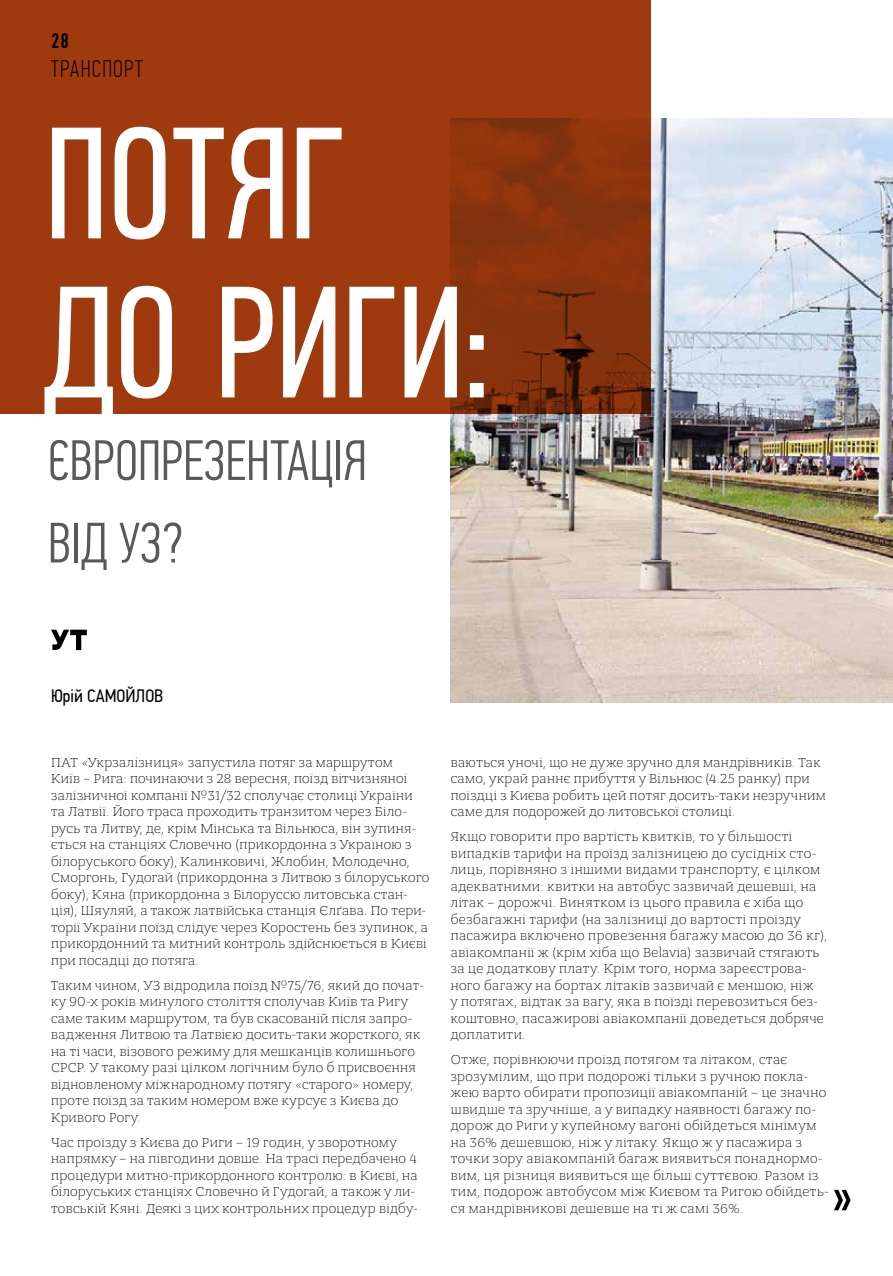
<style>
.page{position:relative;width:893px;height:1276px;background:#fff}
.page>*{position:absolute;margin:0;border:0;box-sizing:border-box;transform-origin:0 0}
.t1{font:159px/159px "PF Din Text Comp Pro";letter-spacing:-.01em;color:#fff}
.t2{font:300 57px/82.5px "PF Din Text Comp Pro";color:#58595b}
.t3{font:100 24px "PF Din Text Comp Pro";letter-spacing:.05em;color:#000}
.t4{font:500 21px "PF Din Text Comp Pro";color:#000}
.t5{font:18px "PF Din Text Cond Pro";color:#000}
.t6{font:300 13.8px/16.5px "Bandera Pro";letter-spacing:.035em;color:#000}
</style>
<div class="page">
<svg style="left:834px;top:1190px;width:17px;height:20px"></svg>
<svg style="left:51px;top:629px;width:36px;height:21px"></svg>
<img style="left:451px;top:119px;width:442px;height:583px">
<svg style="left:0;top:0;width:651px;height:414px;background:#98380d"></svg>
<h3 class="t4" style="left:51px;top:28px;width:19px">28</h3>
<h3 class="t3" style="left:51px;top:55px;width:93px">ТРАНСПОРТ</h3>
<h1 class="t1" style="left:44px;top:106px;width:450px">ПОТЯГ<br>ДО РИГИ:</h1>
<h2 class="t2" style="left:48px;top:419px;width:321px">ЄВРОПРЕЗЕНТАЦІЯ<br>ВІД УЗ?</h2>
<h3 class="t5" style="left:51px;top:685px;width:114px">Юрій САМОЙЛОВ</h3>
<p class="t6" style="left:51px;top:754px;width:380px">ПАТ «Укрзалізниця» запустила потяг за маршрутом<br>Київ – Рига: починаючи з 28 вересня, поїзд вітчизняної залізничної компанії №31/32 сполучає столиці України та Латвії. Його траса проходить транзитом через Біло&shy;русь та Литву, де, крім Мінська та Вільнюса, він зупиня&shy;ється на станціях Словечно (прикордонна з Україною з білоруського боку), Калинковичі, Жлобин, Молодечно, Сморгонь, Гудогай (прикордонна з Литвою з білоруського боку), Кяна (прикордонна з Білоруссю литовська стан&shy;ція), Шяуляй, а також латвійська станція Єлґава. По тери&shy;торії України поїзд слідує через Коростень без зупинок, а прикордонний та митний контроль здійснюється в Києві при посадці до потяга.</p>
<p class="t6" style="left:51px;top:977px;width:374px">Таким чином, УЗ відродила поїзд №75/76, який до почат&shy;ку 90-х років минулого століття сполучав Київ та Ригу саме таким маршрутом, та був скасованій після запро&shy;вадження Литвою та Латвією досить-таки жорсткого, як на ті часи, візового режиму для мешканців колишнього СРСР. У такому разі цілком логічним було б присвоєння відновленому міжнародному потягу «старого» номеру, проте поїзд за таким номером вже курсує з Києва до Кривого Рогу.</p>
<p class="t6" style="left:51px;top:1134px;width:368px">Час проїзду з Києва до Риги – 19 годин, у зворотному напрямку – на півгодини довше. На трасі передбачено 4 процедури митно-прикордонного контролю: в Києві, на білоруських станціях Словечно й Гудогай, а також у ли&shy;товській Кяні. Деякі з цих контрольних процедур відбу-</p>
<p class="t6" style="left:451px;top:754px;width:377px">ваються уночі, що не дуже зручно для мандрівників. Так само, украй раннє прибуття у Вільнюс (4.25 ранку) при поїздці з Києва робить цей потяг досить-таки незручним саме для подорожей до литовської столиці.</p>
<p class="t6" style="left:451px;top:828px;width:378px">Якщо говорити про вартість квитків, то у більшості випадків тарифи на проїзд залізницею до сусідніх сто&shy;лиць, порівняно з іншими видами транспорту, є цілком адекватними: квитки на автобус зазвичай дешевші, на літак – дорожчі. Винятком із цього правила є хіба що безбагажні тарифи (на залізниці до вартості проїзду пасажира включено провезення багажу масою до 36 кг), авіакомпанії ж (крім хіба що Belavia) зазвичай стягають за це додаткову плату. Крім того, норма зареєстрова&shy;ного багажу на бортах літаків зазвичай є меншою, ніж<br>у потягах, відтак за вагу, яка в поїзді перевозиться без&shy;коштовно, пасажирові авіакомпанії доведеться добряче доплатити.</p>
<p class="t6" style="left:451px;top:1051px;width:379px">Отже, порівнюючи проїзд потягом та літаком, стає зрозумілим, що при подорожі тільки з ручною покла&shy;жею варто обирати пропозиції авіакомпаній – це значно швидше та зручніше, а у випадку наявності багажу по&shy;дорож до Риги у купейному вагоні обійдеться мінімум на 36% дешевшою, ніж у літаку. Якщо ж у пасажира з точки зору авіакомпаній багаж виявиться понаднормо&shy;вим, ця різниця виявиться ще більш суттєвою. Разом із тим, подорож автобусом між Києвом та Ригою обійдеть&shy;ся мандрівникові дешевше на ті ж самі 36%.</p>
</div>
